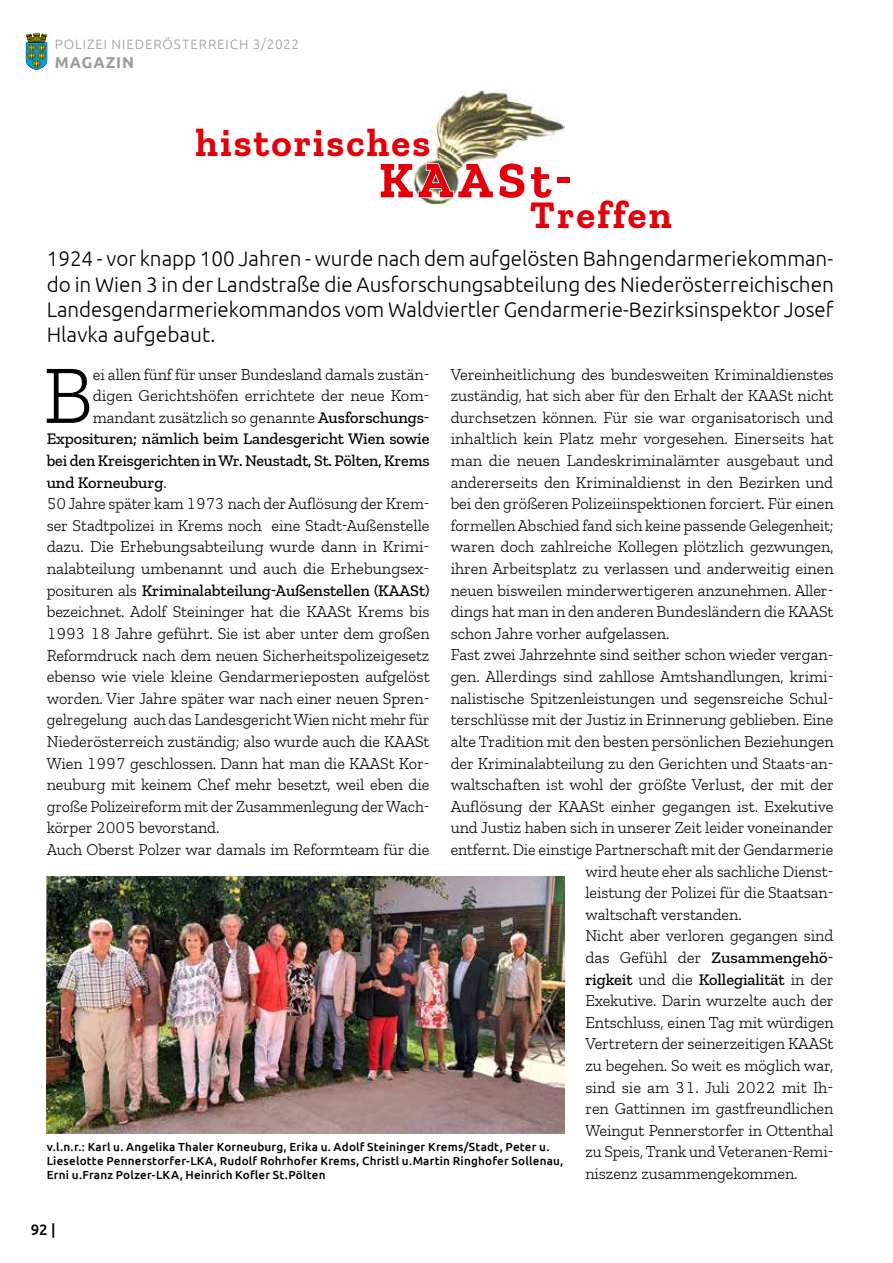
<style>
.page{position:relative;width:893px;height:1263px;background:#fff}
.page>*{position:absolute;margin:0;border:0;box-sizing:border-box;transform-origin:0 0}
.t1{font:300 82.95px "Zilla Slab";color:#000}
.t2{font:700 51.3px "Zilla Slab";letter-spacing:.09em;color:#e3000b}
.t3{font:700 38.85px "Zilla Slab";letter-spacing:.055em;color:#e3000b}
.t4{font:300 21px/25.2px "Ubuntu";color:#000;text-align:justify}
.t5{font:300 16.5px "Zilla Slab";letter-spacing:-.005em;color:#000}
.t6{font:500 16.5px "Zilla Slab";letter-spacing:-.005em;color:#000}
.t7{font:700 15.75px "Ubuntu";letter-spacing:.05em;color:#9d9c9c}
.t8{font:500 15px "Ubuntu";color:#000}
.t9{font:300 13.5px "Ubuntu";letter-spacing:.065em;color:#9d9c9c}
.t10{font:500 11.7px/14.1px "Ubuntu";letter-spacing:.015em;color:#000}
.s1{color:#fff}
.s2{font-weight:300}
.s3{font-weight:500}
</style>
<div class="page">
<svg style="left:26px;top:33px;width:21px;height:37px"></svg>
<img style="left:413px;top:89px;width:151px;height:115px">
<img style="left:47px;top:876px;width:517px;height:257px">
<p class="t9" style="left:55px;top:36px;width:246px">POLIZEI NIEDERÖSTERREICH 3/2022</p>
<p class="t7" style="left:55px;top:53px;width:81px">MAGAZIN</p>
<h3 class="t3" style="left:196px;top:121px;width:236px">historisches</h3>
<h2 class="t2" style="left:379px;top:151px;width:195px">K<span class="s1">A</span>ASt-</h2>
<h3 class="t3" style="left:530px;top:193px;width:144px">Treffen</h3>
<p class="t4" style="left:47px;top:246px;width:789px">1924 - vor knapp 100 Jahren - wurde nach dem aufgelösten Bahngendarmeriekomman&shy;do in Wien 3 in der Landstraße die Ausforschungsabteilung des Niederösterreichischen Landesgendarmeriekommandos vom Waldviertler Gendarmerie-Bezirksinspektor Josef Hlavka aufgebaut.</p>
<h1 class="t1" style="left:43px;top:350px;width:51px">B</h1>
<p class="t5" style="left:93px;top:365px;width:338px">ei allen fünf für unser Bundesland damals zustän-</p>
<p class="t5" style="left:451px;top:365px;width:384px">Vereinheitlichung des bundesweiten Kriminaldienstes</p>
<p class="t5" style="left:451px;top:387px;width:384px">zuständig, hat sich aber für den Erhalt der KAASt nicht</p>
<p class="t5" style="left:451px;top:408px;width:384px">durchsetzen können. Für sie war organisatorisch und</p>
<p class="t5" style="left:451px;top:430px;width:384px">inhaltlich kein Platz mehr vorgesehen. Einerseits hat</p>
<p class="t5" style="left:451px;top:451px;width:384px">man die neuen Landeskriminalämter ausgebaut und</p>
<p class="t5" style="left:451px;top:473px;width:384px">andererseits den Kriminaldienst in den Bezirken und</p>
<p class="t5" style="left:451px;top:495px;width:384px">bei den größeren Polizeiinspektionen forciert. Für einen</p>
<p class="t5" style="left:451px;top:516px;width:384px">formellen Abschied fand sich keine passende Gelegenheit;</p>
<p class="t5" style="left:451px;top:538px;width:384px">waren doch zahlreiche Kollegen plötzlich gezwungen,</p>
<p class="t5" style="left:451px;top:559px;width:384px">ihren Arbeitsplatz zu verlassen und anderweitig einen</p>
<p class="t5" style="left:451px;top:581px;width:384px">neuen bisweilen minderwertigeren anzunehmen. Aller-</p>
<p class="t5" style="left:451px;top:603px;width:384px">dings hat man in den anderen Bundesländern die KAASt</p>
<p class="t5" style="left:451px;top:624px;width:220px">schon Jahre vorher aufgelassen.</p>
<p class="t5" style="left:451px;top:646px;width:384px">Fast zwei Jahrzehnte sind seither schon wieder vergan-</p>
<p class="t5" style="left:451px;top:667px;width:384px">gen. Allerdings sind zahllose Amtshandlungen, krimi-</p>
<p class="t5" style="left:451px;top:689px;width:384px">nalistische Spitzenleistungen und segensreiche Schul-</p>
<p class="t5" style="left:451px;top:711px;width:384px">terschlüsse mit der Justiz in Erinnerung geblieben. Eine</p>
<p class="t5" style="left:451px;top:732px;width:384px">alte Tradition mit den besten persönlichen Beziehungen</p>
<p class="t5" style="left:451px;top:754px;width:384px">der Kriminalabteilung zu den Gerichten und Staats-an-</p>
<p class="t5" style="left:451px;top:775px;width:385px">waltschaften ist wohl der größte Verlust, der mit der</p>
<p class="t5" style="left:451px;top:797px;width:384px">Auflösung der KAASt einher gegangen ist. Exekutive</p>
<p class="t5" style="left:451px;top:819px;width:384px">und Justiz haben sich in unserer Zeit leider voneinander</p>
<p class="t5" style="left:451px;top:840px;width:384px">entfernt. Die einstige Partnerschaft mit der Gendarmerie</p>
<p class="t5" style="left:585px;top:862px;width:250px">wird heute eher als sachliche Dienst-</p>
<p class="t5" style="left:585px;top:883px;width:250px">leistung der Polizei für die Staatsan-</p>
<p class="t5" style="left:585px;top:905px;width:158px">waltschaft verstanden.</p>
<p class="t5" style="left:585px;top:927px;width:249px">Nicht aber verloren gegangen sind</p>
<p class="t6" style="left:585px;top:948px;width:250px"><span class="s2">das Gefühl der</span> Zusammengehö-</p>
<p class="t6" style="left:585px;top:970px;width:250px">rigkeit <span class="s2">und die</span> Kollegialität <span class="s2">in der</span></p>
<p class="t5" style="left:585px;top:991px;width:250px">Exekutive. Darin wurzelte auch der</p>
<p class="t5" style="left:585px;top:1013px;width:250px">Entschluss, einen Tag mit würdigen</p>
<p class="t5" style="left:585px;top:1035px;width:250px">Vertretern der seinerzeitigen KAASt</p>
<p class="t5" style="left:585px;top:1056px;width:250px">zu begehen. So weit es möglich war,</p>
<p class="t5" style="left:585px;top:1078px;width:250px">sind sie am 31. Juli 2022 mit Ih-</p>
<p class="t5" style="left:585px;top:1099px;width:250px">ren Gattinnen im gastfreundlichen</p>
<p class="t5" style="left:585px;top:1121px;width:250px">Weingut Pennerstorfer in Ottenthal</p>
<p class="t5" style="left:585px;top:1143px;width:250px">zu Speis, Trank und Veteranen-Remi-</p>
<p class="t5" style="left:585px;top:1164px;width:214px">niszenz zusammengekommen.</p>
<p class="t5" style="left:93px;top:387px;width:338px">digen Gerichtshöfen errichtete der neue Kom-</p>
<p class="t5" style="left:93px;top:408px;width:338px">mandant zusätzlich so genannte <span class="s3">Ausforschungs-</span></p>
<p class="t6" style="left:47px;top:430px;width:384px">Exposituren; nämlich beim Landesgericht Wien sowie</p>
<p class="t6" style="left:47px;top:451px;width:384px">bei den Kreisgerichten in Wr. Neustadt, St. Pölten, Krems</p>
<p class="t6" style="left:47px;top:473px;width:121px">und Korneuburg<span class="s2">.</span></p>
<p class="t5" style="left:47px;top:495px;width:384px">50 Jahre später kam 1973 nach der Auflösung der Krem-</p>
<p class="t5" style="left:47px;top:516px;width:384px">ser Stadtpolizei in Krems noch eine Stadt-Außenstelle</p>
<p class="t5" style="left:47px;top:538px;width:384px">dazu. Die Erhebungsabteilung wurde dann in Krimi-</p>
<p class="t5" style="left:47px;top:559px;width:384px">nalabteilung umbenannt und auch die Erhebungsex-</p>
<p class="t6" style="left:47px;top:581px;width:384px"><span class="s2">posituren als</span> Kriminalabteilung-Außenstellen (KAASt)</p>
<p class="t5" style="left:47px;top:603px;width:384px">bezeichnet. Adolf Steininger hat die KAASt Krems bis</p>
<p class="t5" style="left:47px;top:624px;width:384px">1993 18 Jahre geführt. Sie ist aber unter dem großen</p>
<p class="t5" style="left:47px;top:646px;width:384px">Reformdruck nach dem neuen Sicherheitspolizeigesetz</p>
<p class="t5" style="left:47px;top:667px;width:384px">ebenso wie viele kleine Gendarmerieposten aufgelöst</p>
<p class="t5" style="left:47px;top:689px;width:384px">worden. Vier Jahre später war nach einer neuen Spren-</p>
<p class="t5" style="left:47px;top:711px;width:384px">gelregelung auch das Landesgericht Wien nicht mehr für</p>
<p class="t5" style="left:47px;top:732px;width:384px">Niederösterreich zuständig; also wurde auch die KAASt</p>
<p class="t5" style="left:47px;top:754px;width:384px">Wien 1997 geschlossen. Dann hat man die KAASt Kor-</p>
<p class="t5" style="left:47px;top:775px;width:384px">neuburg mit keinem Chef mehr besetzt, weil eben die</p>
<p class="t5" style="left:47px;top:797px;width:384px">große Polizeireform mit der Zusammenlegung der Wach-</p>
<p class="t5" style="left:47px;top:819px;width:174px">körper 2005 bevorstand.</p>
<p class="t5" style="left:47px;top:840px;width:384px">Auch Oberst Polzer war damals im Reformteam für die</p>
<p class="t10" style="left:47px;top:1139px;width:518px">v.l.n.r.: Karl u. Angelika Thaler Korneuburg, Erika u. Adolf Steininger Krems/Stadt, Peter u.<br>Lieselotte Pennerstorfer-LKA, Rudolf Rohrhofer Krems, Christl u.Martin Ringhofer Sollenau,<br>Erni u.Franz Polzer-LKA, Heinrich Kofler St.Pölten</p>
<p class="t8" style="left:31px;top:1220px;width:27px">92 |</p>
</div>
